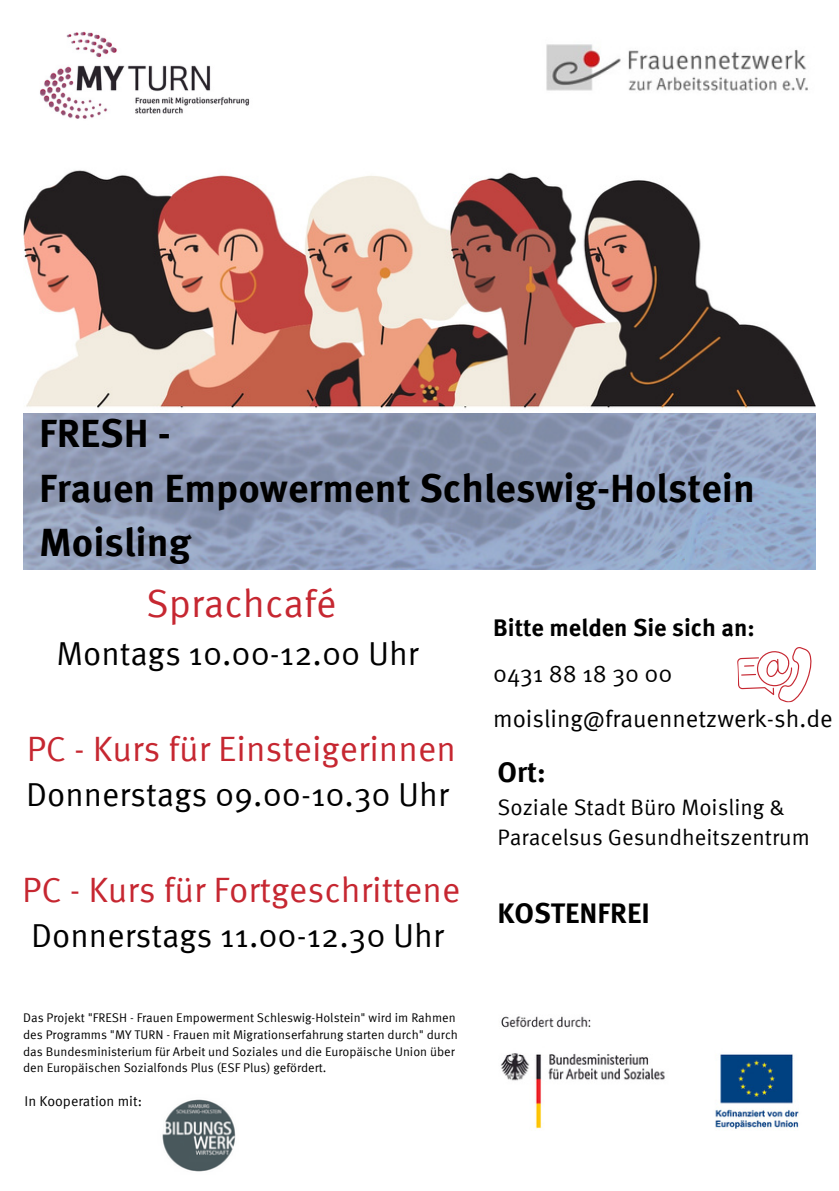
<style>
.page{position:relative;width:839px;height:1191px;background:#fff}
.page>*{position:absolute;margin:0;border:0;box-sizing:border-box;transform-origin:0 0}
.t1{font:700 39.6px "Meta OT";color:#000}
.t2{font:39.2px "Meta OT";color:#c62731}
.t3{font:35.2px "Meta OT";color:#c62731}
.t4{font:33.2px "Meta OT";color:#000}
.t5{font:700 28.4px "Meta OT";color:#000}
.t6{font:24.2px "Meta OT";color:#000}
.t7{font:700 24.2px "Meta OT";color:#000}
.t8{font:22.4px "Meta OT";color:#000}
.t9{font:14.2px "Meta OT";color:#000}
.t10{font:12.6px/16.8px "Meta OT";color:#000}
</style>
<div class="page">
<img style="left:23px;top:170px;width:792px;height:240px">
<img style="left:40px;top:31px;width:210px;height:88px">
<img style="left:500px;top:1016px;width:300px;height:114px">
<img style="left:546px;top:44px;width:262px;height:47px">
<img style="left:162px;top:1099px;width:74px;height:73px">
<svg style="left:737px;top:647px;width:75px;height:56px"></svg>
<p class="t1" style="left:39px;top:417px;width:133px">FRESH -</p>
<p class="t1" style="left:39px;top:471px;width:717px">Frauen Empowerment Schleswig-Holstein</p>
<p class="t1" style="left:39px;top:526px;width:153px">Moisling</p>
<p class="t2" style="left:146px;top:587px;width:192px">Sprachcafé</p>
<p class="t4" style="left:56px;top:639px;width:364px">Montags 10.00-12.00 Uhr</p>
<p class="t7" style="left:493px;top:618px;width:263px">Bitte melden Sie sich an:</p>
<p class="t6" style="left:493px;top:663px;width:181px">0431 88 18 30 00</p>
<p class="t6" style="left:493px;top:709px;width:341px">moisling@frauennetzwerk-sh.de</p>
<p class="t3" style="left:27px;top:734px;width:430px">PC - Kurs für Einsteigerinnen</p>
<p class="t4" style="left:26px;top:781px;width:424px">Donnerstags 09.00-10.30 Uhr</p>
<p class="t3" style="left:22px;top:875px;width:440px">PC - Kurs für Fortgeschrittene</p>
<p class="t4" style="left:31px;top:922px;width:414px">Donnerstags 11.00-12.30 Uhr</p>
<p class="t10" style="left:23px;top:1010px;width:436px">Das Projekt "FRESH - Frauen Empowerment Schleswig-Holstein" wird im Rahmen des Programms "MY TURN - Frauen mit Migrationserfahrung starten durch" durch das Bundesministerium für Arbeit und Soziales und die Europäische Union über den Europäischen Sozialfonds Plus (ESF Plus) gefördert.</p>
<p class="t9" style="left:25px;top:1095px;width:119px">In Kooperation mit:</p>
<p class="t5" style="left:497px;top:761px;width:50px">Ort:</p>
<p class="t8" style="left:497px;top:798px;width:289px">Soziale Stadt Büro Moisling &amp;</p>
<p class="t8" style="left:497px;top:828px;width:314px">Paracelsus Gesundheitszentrum</p>
<p class="t5" style="left:497px;top:901px;width:154px">KOSTENFREI</p>
</div>
